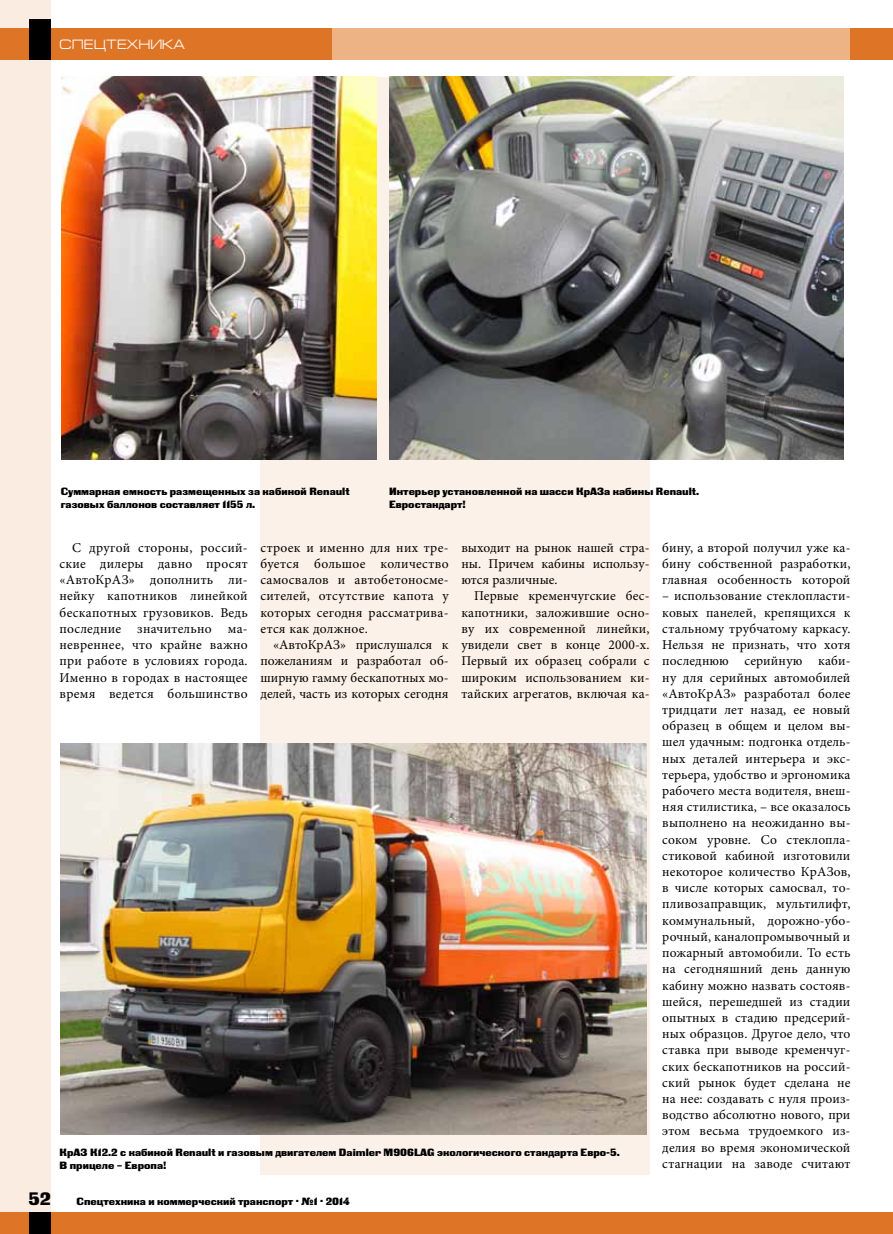
<style>
.page{position:relative;width:893px;height:1234px;background:#fff}
.page>*{position:absolute;margin:0;border:0;box-sizing:border-box;transform-origin:0 0}
.t1{font:18px "Black Grotesk C";color:#000}
.t2{font:13.5px/16.2px "Minion Pro";letter-spacing:.01em;color:#000;text-align:justify}
.t3{font:13.5px "Europe Ext";color:#fff}
.t4{font:10.5px/12.6px "Black Grotesk C";color:#000}
</style>
<div class="page">
<div style="left:0;top:0;width:51px;height:1233px;background:#faece0"></div>
<div style="left:0;top:1212px;width:893px;height:21px;background:#de7426"></div>
<div style="left:289px;top:28px;width:604px;height:32px;background:#edb384"></div>
<div style="left:850px;top:28px;width:43px;height:32px;background:#de7426"></div>
<div style="left:0;top:28px;width:332px;height:32px;background:#de7426"></div>
<div style="left:30px;top:19px;width:21px;height:41px;background:#000"></div>
<div style="left:30px;top:1212px;width:21px;height:21px;background:#000"></div>
<div style="left:260px;top:77px;width:389px;height:1097px;background:#fcf1e8"></div>
<img style="left:61px;top:77px;width:315px;height:382px">
<img style="left:389px;top:77px;width:454px;height:382px">
<img style="left:60px;top:743px;width:587px;height:390px">
<p class="t3" style="left:60px;top:37px;width:127px">СПЕЦТЕХНИКА</p>
<p class="t4" style="left:61px;top:485px;width:290px">Суммарная емкость размещенных за кабиной Renault газовых баллонов составляет 1155 л.</p>
<p class="t4" style="left:389px;top:485px;width:312px">Интерьер установленной на шасси КрАЗа кабины Renault.<br>Евростандарт!</p>
<p class="t2" style="left:60px;top:539px;width:190px;text-indent:13px">С другой стороны, россий&shy;ские дилеры давно просят «АвтоКрАЗ» дополнить ли&shy;нейку капотников линейкой бескапотных грузовиков. Ведь последние значительно ма&shy;невреннее, что крайне важно при работе в условиях города.<br>Именно в городах в настоящее время ведется большинство</p>
<p class="t2" style="left:260px;top:539px;width:190px">строек и именно для них тре&shy;буется большое количество самосвалов и автобетоносме&shy;сителей, отсутствие капота у которых сегодня рассматрива&shy;ется как должное.</p>
<p class="t2" style="left:260px;top:636px;width:190px;text-indent:13px">«АвтоКрАЗ» прислушался к пожеланиям и разработал об&shy;ширную гамму бескапотных мо&shy;делей, часть из которых сегодня</p>
<p class="t2" style="left:461px;top:539px;width:190px">выходит на рынок нашей стра&shy;ны. Причем кабины использу&shy;ются различные.</p>
<p class="t2" style="left:461px;top:588px;width:190px;text-indent:13px">Первые кременчугские бес&shy;капотники, заложившие осно&shy;ву их современной линейки, увидели свет в конце 2000-х.<br>Первый их образец собрали с широким использованием ки&shy;тайских агрегатов, включая ка-</p>
<h1 class="t1" style="left:29px;top:1188px;width:24px">52</h1>
<p class="t4" style="left:60px;top:1145px;width:562px">КрАЗ К12.2 с кабиной Renault и газовым двигателем Daimler M906LAG экологического стандарта Евро-5.<br>В прицеле – Европа!</p>
<p class="t4" style="left:77px;top:1194px;width:275px">Спецтехника и коммерческий транспорт . №1 . 2014</p>
<p class="t2" style="left:662px;top:539px;width:190px">бину, а второй получил уже ка&shy;бину собственной разработки, главная особенность которой</p>
<p class="t2" style="left:662px;top:588px;width:190px">– использование стеклопласти&shy;ковых панелей, крепящихся к стальному трубчатому каркасу.<br>Нельзя не признать, что хотя последнюю серийную каби&shy;ну для серийных автомобилей «АвтоКрАЗ» разработал более тридцати лет назад, ее новый образец в общем и целом вы&shy;шел удачным: подгонка отдель&shy;ных деталей интерьера и экс&shy;терьера, удобство и эргономика рабочего места водителя, внеш&shy;няя стилистика, – все оказалось выполнено на неожиданно вы&shy;соком уровне. Со стеклопла&shy;стиковой кабиной изготовили некоторое количество КрАЗов, в числе которых самосвал, то&shy;пливозаправщик, мультилифт, коммунальный, дорожно-убо&shy;рочный, каналопромывочный и пожарный автомобили. То есть на сегодняшний день данную кабину можно назвать состояв&shy;шейся, перешедшей из стадии опытных в стадию предсерий&shy;ных образцов. Другое дело, что ставка при выводе кременчуг&shy;ских бескапотников на россий&shy;ский рынок будет сделана не на нее: создавать с нуля произ&shy;водство абсолютно нового, при этом весьма трудоемкого из&shy;делия во время экономической стагнации на заводе считают</p>
</div>
